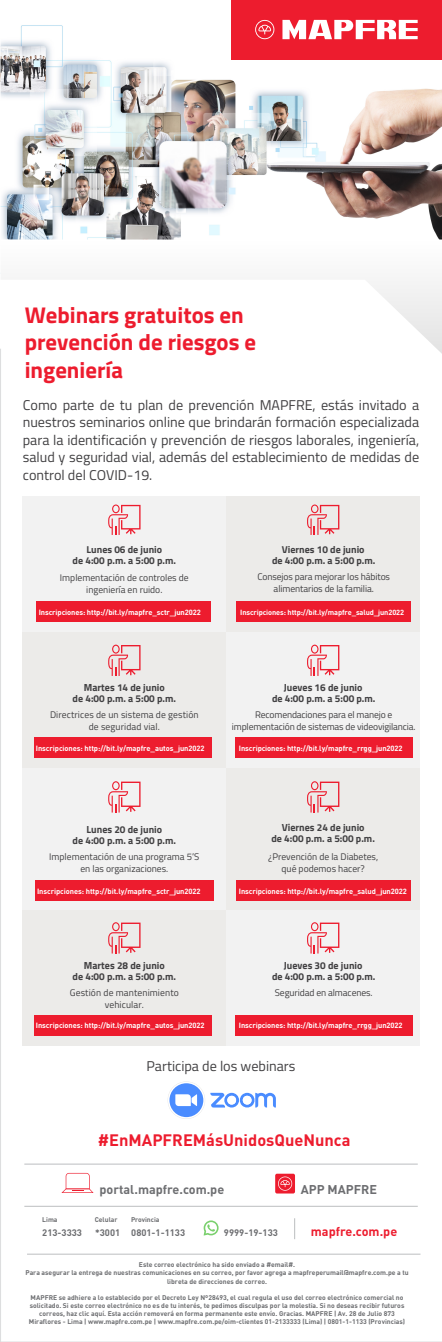
<style>
.page{position:relative;width:442px;height:1342px;background:#fff}
.page>*{position:absolute;margin:0;border:0;box-sizing:border-box;transform-origin:0 0}
.t1{font:700 22.75px/27.3px "Titillium Web";color:#ed1c2e}
.t2{font:700 16.38px "DIN Pro";color:#ed1c2e}
.t3{font:14.19px/17.5px "Titillium Web";color:#414042;text-align:justify}
.t4{font:700 12.62px "DIN Pro";color:#ed1c2e}
.t5{font:700 12.56px "DIN Pro";color:#6d6e71}
.t6{font:700 10px/10.9px "Titillium Web";color:#414042;text-align:center}
.t7{font:9.56px/11.9px "Titillium Web";color:#414042;text-align:center}
.t8{font:700 9.38px "DIN Pro";color:#6d6e71}
.t9{font:700 7.5px "DIN Pro";letter-spacing:-.01em;color:#fff}
.t10{font:700 7.38px "DIN Pro";letter-spacing:-.015em;color:#fff}
.t11{font:700 6.75px/8.1px "DIN Pro";color:#6d6e71;text-align:center}
.s1{font-size:10.31px}
</style>
<div class="page">
<hr style="left:0;top:349px;width:1px;height:993px;background:#dcddde">
<div style="left:22px;top:496px;width:204px;height:136px;background:#f2f2f2"></div>
<div style="left:226px;top:496px;width:193px;height:136px;background:#ecebe9"></div>
<div style="left:22px;top:632px;width:204px;height:136px;background:#ecebe9"></div>
<div style="left:226px;top:632px;width:193px;height:136px;background:#f2f2f2"></div>
<img style="left:1px;top:25px;width:440px;height:214px">
<svg style="left:5px;top:239px;width:436px;height:114px"></svg>
<hr style="left:27px;top:1254px;width:393px;height:1px;background:#bcbec0">
<svg style="left:294px;top:1218px;width:1px;height:21px"></svg>
<hr style="left:24px;top:1206px;width:393px;height:1px;background:#bcbec0">
<hr style="left:24px;top:1164px;width:393px;height:1px;background:#bcbec0">
<div style="left:275px;top:1173px;width:20px;height:20px;background:#ed1c2e;border-radius:2px"></div>
<svg style="left:278px;top:1176px;width:14px;height:14px"></svg>
<svg style="left:61px;top:1173px;width:32px;height:20px"></svg>
<svg style="left:203px;top:1220px;width:15px;height:15px"></svg>
<div style="left:231px;top:0;width:210px;height:59px;background:#ed1c2e"></div>
<svg style="left:255px;top:20px;width:19px;height:19px"></svg>
<svg style="left:282px;top:20px;width:135px;height:19px"></svg>
<svg style="left:108px;top:504px;width:32px;height:31px"></svg>
<svg style="left:307px;top:504px;width:32px;height:31px"></svg>
<svg style="left:108px;top:645px;width:32px;height:31px"></svg>
<svg style="left:307px;top:645px;width:32px;height:31px"></svg>
<div style="left:22px;top:768px;width:204px;height:142px;background:#f2f2f2"></div>
<div style="left:226px;top:768px;width:193px;height:142px;background:#ecebe9"></div>
<svg style="left:108px;top:781px;width:32px;height:31px"></svg>
<svg style="left:307px;top:781px;width:32px;height:31px"></svg>
<hr style="left:0;top:1341px;width:441px;height:1px;background:#dcddde">
<svg style="left:210px;top:1092px;width:66px;height:16px"></svg>
<div style="left:167px;top:1081px;width:38px;height:38px;background:#f3f3f3;border-radius:19px"></div>
<svg style="left:168px;top:1082px;width:37px;height:36px"></svg>
<div style="left:169px;top:1083px;width:34px;height:34px;background:#4a8cff;border-radius:17px"></div>
<svg style="left:175px;top:1094px;width:22px;height:12px"></svg>
<div style="left:36px;top:601px;width:175px;height:21px;background:#ed1c2e"></div>
<div style="left:236px;top:601px;width:175px;height:21px;background:#ed1c2e"></div>
<div style="left:34px;top:737px;width:177px;height:21px;background:#ed1c2e"></div>
<div style="left:235px;top:737px;width:177px;height:21px;background:#ed1c2e"></div>
<div style="left:22px;top:910px;width:204px;height:136px;background:#ecebe9"></div>
<div style="left:226px;top:910px;width:193px;height:136px;background:#f2f2f2"></div>
<svg style="left:108px;top:922px;width:32px;height:31px"></svg>
<svg style="left:307px;top:922px;width:32px;height:31px"></svg>
<div style="left:34px;top:1015px;width:177px;height:21px;background:#ed1c2e"></div>
<div style="left:235px;top:1015px;width:177px;height:21px;background:#ed1c2e"></div>
<div style="left:36px;top:880px;width:177px;height:21px;background:#ed1c2e"></div>
<div style="left:236px;top:880px;width:175px;height:21px;background:#ed1c2e"></div>
<h1 class="t1" style="left:25px;top:300px;width:233px">Webinars gratuitos en prevención de riesgos e ingeniería</h1>
<p class="t3" style="left:23px;top:395px;width:397px">Como parte de tu plan de prevención MAPFRE, estás invitado a nuestros seminarios online que brindarán formación especializada para la identificación y prevención de riesgos laborales, ingeniería, salud y seguridad vial, además del establecimiento de medidas de control del COVID-19.</p>
<h3 class="t6" style="left:73px;top:544px;width:105px;line-height:10.6px">Lunes 06 de junio<br>de 4:00 p.m. a 5:00 p.m.</h3>
<h3 class="t7" style="left:60px;top:571px;width:130px">Implementación de controles de ingeniería en ruido.</h3>
<h3 class="t6" style="left:272px;top:544px;width:105px;line-height:10.6px">Viernes 10 de junio<br>de 4:00 p.m. a 5:00 p.m.</h3>
<h3 class="t7" style="left:257px;top:570px;width:134px">Consejos para mejorar los hábitos alimentarios de la familia.</h3>
<p class="t9" style="left:39px;top:606px;width:163px">Inscripciones: http://bit.ly/mapfre_sctr_jun2022</p>
<p class="t10" style="left:240px;top:606px;width:165px">Inscripciones: http://bit.ly/mapfre_salud_jun2022</p>
<h3 class="t6" style="left:73px;top:682px;width:105px"><span class="s1">Martes</span> 14 de junio<br>de 4:00 p.m. a 5:00 p.m.</h3>
<h3 class="t6" style="left:272px;top:682px;width:105px"><span class="s1">Jueves</span> 16 de junio<br>de 4:00 p.m. a 5:00 p.m.</h3>
<h3 class="t7" style="left:50px;top:708px;width:150px">Directrices de un sistema de gestión de seguridad vial.</h3>
<h3 class="t7" style="left:232px;top:708px;width:185px">Recomendaciones para el manejo e implementación de sistemas de videovigilancia.</h3>
<p class="t9" style="left:36px;top:742px;width:170px">Inscripciones: http://bit.ly/mapfre_autos_jun2022</p>
<p class="t9" style="left:238px;top:742px;width:165px">Inscripciones: http://bit.ly/mapfre_rrgg_jun2022</p>
<h3 class="t6" style="left:73px;top:823px;width:105px"><span class="s1">Lunes</span> 20 de junio<br>de 4:00 p.m. a 5:00 p.m.</h3>
<h3 class="t7" style="left:49px;top:850px;width:152px">Implementación de una programa 5’S en las organizaciones.</h3>
<h3 class="t6" style="left:271px;top:821px;width:105px"><span class="s1">Viernes</span> 24 de junio<br>de 4:00 p.m. a 5:00 p.m.</h3>
<h3 class="t7" style="left:268px;top:850px;width:111px">¿Prevención de la Diabetes, qué podemos hacer?</h3>
<p class="t9" style="left:37px;top:885px;width:165px">Inscripciones: http://bit.ly/mapfre_sctr_jun2022</p>
<p class="t9" style="left:239px;top:885px;width:169px">Inscripciones: http://bit.ly/mapfre_salud_jun2022</p>
<h3 class="t6" style="left:73px;top:959px;width:105px"><span class="s1">Martes</span> 28 de junio<br>de 4:00 p.m. a 5:00 p.m.</h3>
<h3 class="t6" style="left:272px;top:959px;width:105px"><span class="s1">Jueves</span> 30 de junio<br>de 4:00 p.m. a 5:00 p.m.</h3>
<h3 class="t7" style="left:274px;top:986px;width:99px">Seguridad en almacenes.</h3>
<p class="t9" style="left:36px;top:1019px;width:170px">Inscripciones: http://bit.ly/mapfre_autos_jun2022</p>
<p class="t9" style="left:238px;top:1019px;width:165px">Inscripciones: http://bit.ly/mapfre_rrgg_jun2022</p>
<h3 class="t7" style="left:70px;top:986px;width:110px">Gestión de mantenimiento vehicular.</h3>
<h3 class="t3" style="left:146px;top:1056px;width:150px">Participa de los webinars</h3>
<h2 class="t2" style="left:98px;top:1126px;width:254px">#EnMAPFREMásUnidosQueNunca</h2>
<h3 class="t5" style="left:99px;top:1178px;width:126px">portal.mapfre.com.pe</h3>
<h3 class="t5" style="left:300px;top:1178px;width:78px">APP MAPFRE</h3>
<h3 class="t8" style="left:131px;top:1225px;width:55px">0801-1-1133</h3>
<h3 class="t4" style="left:311px;top:1220px;width:88px">mapfre.com.pe</h3>
<p class="t11" style="left:95px;top:1214px;width:24px">Celular</p>
<p class="t11" style="left:131px;top:1214px;width:30px">Provincia</p>
<p class="t11" style="left:42px;top:1214px;width:17px">Lima</p>
<h3 class="t8" style="left:42px;top:1225px;width:41px">213-3333</h3>
<h3 class="t8" style="left:95px;top:1225px;width:26px">*3001</h3>
<h3 class="t8" style="left:224px;top:1225px;width:55px">9999-19-133</h3>
<p class="t11" style="left:25px;top:1260px;width:384px">Este correo electrónico ha sido enviado a #email#.<br>Para asegurar la entrega de nuestras comunicaciones en su correo, por favor agrega a mapfreperumail@mapfre.com.pe a tu libreta de direcciones de correo.</p>
<p class="t11" style="left:29px;top:1292px;width:377px">MAPFRE se adhiere a lo establecido por el Decreto Ley Nº28493, el cual regula el uso del correo electrónico comercial no solicitado. Si este correo electrónico no es de tu interés, te pedimos disculpas por la molestia. Si no deseas recibir futuros correos, haz clic aquí. Esta acción removerá en forma permanente este envío. Gracias. MAPFRE | Av. 28 de Julio 873<br>Miraflores - Lima | www.mapfre.com.pe | www.mapfre.com.pe/oim-clientes 01-2133333 (Lima) | 0801-1-1133 (Provincias)</p>
</div>
